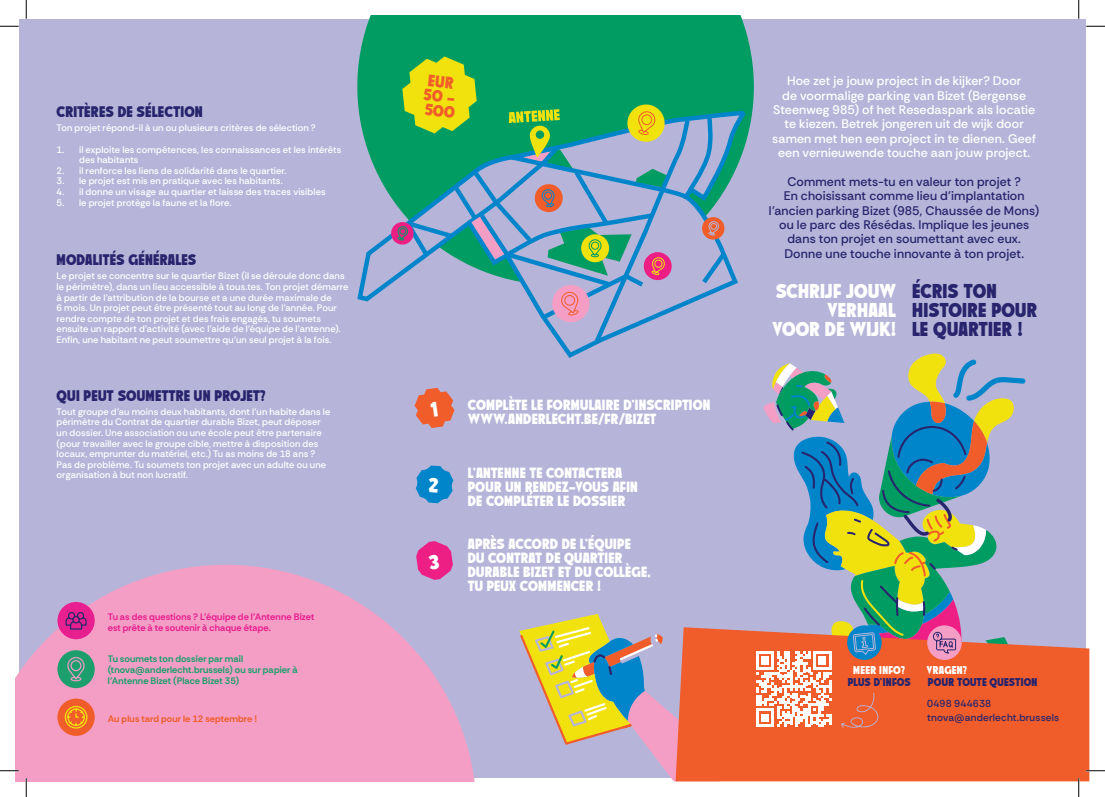
<style>
.page{position:relative;width:1105px;height:797px;background:#fff}
.page>*{position:absolute;margin:0;border:0;box-sizing:border-box;transform-origin:0 0}
.titel_event{font:20px/19.2px "Milthen Sans Pro";letter-spacing:.005em;color:#28246d}
.titel_event-2{font:20px/19.2px "Milthen Sans Pro";letter-spacing:.01em;color:#fff;text-align:right}
.titel_event-3{font:15.25px "Milthen Sans Pro";letter-spacing:.005em;color:#28246d}
.titel_event-4{font:14.75px/14.2px "Milthen Sans Pro";letter-spacing:.01em;color:#fff}
.titel_event-5{font:500 12.5px/14.4px "Rethink Sans";letter-spacing:.01em;color:#fff;text-align:center}
.titel_event-6{font:500 12.5px/14.4px "Rethink Sans";letter-spacing:.01em;color:#28246d;text-align:center}
.titel_event-7{font:11.25px "Milthen Sans Pro";letter-spacing:.015em;color:#28246d}
.titel_event-8{font:11.25px "Milthen Sans Pro";letter-spacing:.03em;color:#fff}
.titel_event-9{font:500 10.12px/13.6px "Rethink Sans";letter-spacing:.02em;color:#28246d}
.tekst{font:500 9.38px/10.6px "Rethink Sans";letter-spacing:.01em;color:#fff}
.tekst-2{font:700 9.38px/10.6px "Rethink Sans";letter-spacing:.01em;color:#1d9e6d}
.tekst-3{font:700 9.38px/10.6px "Rethink Sans";letter-spacing:.01em;color:#e8208f}
.tekst-4{font:700 9.38px "Rethink Sans";letter-spacing:.01em;color:#f15d2a}
</style>
<div class="page">
<div style="left:19px;top:19px;width:1067px;height:758px;background:#b6b5d9"></div>
<svg style="left:16px;top:565px;width:461px;height:216px;fill:#f49ec5"></svg>
<div style="left:357px;top:16px;width:397px;height:122px;background:#009c62"></div>
<div style="left:57px;top:698px;width:38px;height:38px;background:#f15d2a;border-radius:50%"></div>
<svg style="left:64px;top:705px;width:24px;height:24px"></svg>
<div style="left:57px;top:650px;width:38px;height:38px;background:#1d9e6d;border-radius:50%"></div>
<svg style="left:67px;top:657px;width:18px;height:25px"></svg>
<div style="left:57px;top:602px;width:38px;height:37px;background:#e8208f;border-radius:50%"></div>
<svg style="left:65px;top:612px;width:22px;height:18px"></svg>
<svg style="left:519px;top:614px;width:157px;height:167px"></svg>
<div style="left:676px;top:627px;width:413px;height:154px;background:#f15d2a"></div>
<svg style="left:357px;top:113px;width:390px;height:245px"></svg>
<svg style="left:756px;top:359px;width:269px;height:369px"></svg>
<svg style="left:0;top:25px;width:19px;height:2px"></svg>
<svg style="left:1086px;top:25px;width:19px;height:2px"></svg>
<svg style="left:0;top:770px;width:19px;height:1px"></svg>
<svg style="left:1086px;top:770px;width:19px;height:1px"></svg>
<svg style="left:25px;top:0;width:2px;height:19px"></svg>
<svg style="left:25px;top:778px;width:2px;height:19px"></svg>
<svg style="left:1078px;top:0;width:1px;height:19px"></svg>
<svg style="left:1078px;top:778px;width:1px;height:19px"></svg>
<svg style="left:390px;top:56px;width:339px;height:291px"></svg>
<svg style="left:416px;top:465px;width:37px;height:38px"></svg>
<svg style="left:416px;top:541px;width:37px;height:39px"></svg>
<svg style="left:414px;top:388px;width:41px;height:40px"></svg>
<p class="titel_event-3" style="left:57px;top:103px;width:148px">CRITÈRES DE SÉLECTION</p>
<p class="tekst" style="left:57px;top:123px;width:261px">Ton projet répond-il à un ou plusieurs critères de sélection ?</p>
<p class="tekst" style="left:79px;top:144px;width:264px;text-indent:-22px">1. il exploite les compétences, les connaissances et les intérêts des habitants</p>
<p class="tekst" style="left:57px;top:165px;width:231px">2. il renforce les liens de solidarité dans le quartier.</p>
<p class="tekst" style="left:57px;top:176px;width:228px">3. le projet est mis en pratique avec les habitants.</p>
<p class="tekst" style="left:57px;top:186px;width:271px">4. il donne un visage au quartier et laisse des traces visibles</p>
<p class="tekst" style="left:57px;top:197px;width:176px">5. le projet protège la faune et la flore.</p>
<p class="titel_event-3" style="left:57px;top:251px;width:141px">MODALITÉS GÉNÉRALES</p>
<p class="tekst" style="left:57px;top:271px;width:293px">Le projet se concentre sur le quartier Bizet (il se déroule donc dans le périmètre), dans un lieu accessible à tous.tes. Ton projet démarre à partir de l'attribution de la bourse et a une durée maximale de<br>6 mois. Un projet peut être présenté tout au long de l'année. Pour rendre compte de ton projet et des frais engagés, tu soumets ensuite un rapport d'activité (avec l'aide de l'équipe de l'antenne).<br>Enfin, une habitant ne peut soumettre qu'un seul projet à la fois.</p>
<p class="titel_event-3" style="left:57px;top:386px;width:211px">QUI PEUT SOUMETTRE UN PROJET?</p>
<p class="tekst" style="left:57px;top:406px;width:275px">Tout groupe d'au moins deux habitants, dont l'un habite dans le périmètre du Contrat de quartier durable Bizet, peut déposer un dossier. Une association ou une école peut être partenaire (pour travailler avec le groupe cible, mettre à disposition des locaux, emprunter du matériel, etc.) Tu as moins de 18 ans ?<br>Pas de problème. Tu soumets ton projet avec un adulte ou une organisation à but non lucratif.</p>
<p class="tekst-3" style="left:108px;top:611px;width:208px">Tu as des questions ? L'équipe de l'Antenne Bizet est prête à te soutenir à chaque étape.</p>
<p class="tekst-2" style="left:108px;top:653px;width:191px">Tu soumets ton dossier par mail (tnova@anderlecht.brussels) ou sur papier à l'Antenne Bizet (Place Bizet 35)</p>
<p class="tekst-4" style="left:108px;top:712px;width:151px">Au plus tard pour le 12 septembre !</p>
<p class="titel_event-4" style="left:468px;top:397px;width:244px">COMPLÈTE LE FORMULAIRE D'INSCRIPTION<br>WWW.ANDERLECHT.BE/FR/BIZET</p>
<p class="titel_event-4" style="left:468px;top:465px;width:171px">L'ANTENNE TE CONTACTERA<br>POUR UN RENDEZ-VOUS AFIN<br>DE COMPLÉTER LE DOSSIER</p>
<p class="titel_event-4" style="left:468px;top:536px;width:184px">APRÈS ACCORD DE L'ÉQUIPE<br>DU CONTRAT DE QUARTIER<br>DURABLE BIZET ET DU COLLÈGE,<br>TU PEUX COMMENCER !</p>
<p class="titel_event-5" style="left:772px;top:74px;width:265px">Hoe zet je jouw project in de kijker? Door<br>de voormalige parking van Bizet (Bergense Steenweg 985) of het Resedaspark als locatie te kiezen. Betrek jongeren uit de wijk door samen met hen een project in te dienen. Geef een vernieuwende touche aan jouw project.</p>
<p class="titel_event-6" style="left:769px;top:174px;width:272px">Comment mets-tu en valeur ton projet ?<br>En choisissant comme lieu d'implantation l'ancien parking Bizet (985, Chaussée de Mons) ou le parc des Résédas. Implique les jeunes dans ton projet en soumettant avec eux.<br>Donne une touche innovante à ton projet.</p>
<p class="titel_event" style="left:912px;top:281px;width:127px">ÉCRIS TON<br>HISTOIRE POUR<br>LE QUARTIER !</p>
<p class="titel_event-2" style="left:772px;top:281px;width:125px">SCHRIJF JOUW<br>VERHAAL<br>VOOR DE WIJK!</p>
<p class="titel_event-8" style="left:853px;top:663px;width:53px">MEER INFO?</p>
<p class="titel_event-7" style="left:848px;top:675px;width:65px">PLUS D’INFOS</p>
<p class="titel_event-8" style="left:927px;top:663px;width:42px">VRAGEN?</p>
<p class="titel_event-7" style="left:928px;top:675px;width:111px">POUR TOUTE QUESTION</p>
<p class="titel_event-9" style="left:927px;top:696px;width:133px">0498 944638 tnova@anderlecht.brussels</p>
</div>
